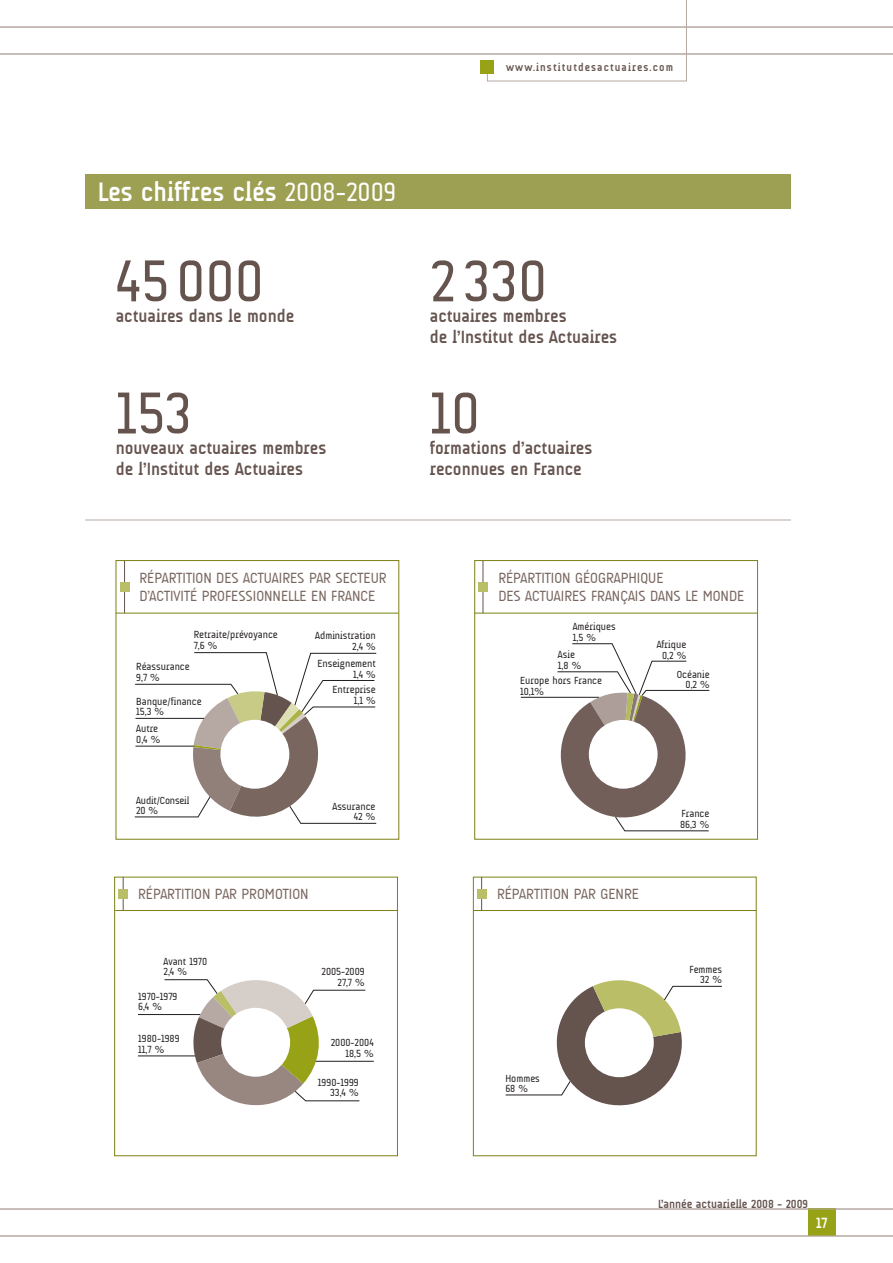
<style>
.page{position:relative;width:893px;height:1263px;background:#fff}
.page>*{position:absolute;margin:0;border:0;box-sizing:border-box;transform-origin:0 0}
.t1{font:60px "A Udimat";color:#65534e}
.t2{font:700 27px "A Udimat";color:#fff}
.t3{font:700 18px/21px "A Udimat";color:#65534e}
.t4{font:15px/18px "A Udimat";color:#78665f}
.t5{font:700 15px "A Udimat";color:#fff}
.t6{font:700 12px "A Udimat";color:#65534e}
.t7{font:700 11.25px "A Udimat";letter-spacing:.1em;color:#65534e}
.t8{font:10.5px/10.5px "A Udimat";color:#231f20}
.s1{font-weight:400}
</style>
<div class="page">
<hr style="left:124px;top:560px;width:1px;height:53px;background:#65534e">
<svg style="left:135px;top:652px;width:241px;height:171px"></svg>
<div style="left:220px;top:720px;width:69px;height:69px;background:#fff;border-radius:50%"></div>
<hr style="left:116px;top:613px;width:283px;height:1px;background:#7c8015">
<div style="left:120px;top:583px;width:9px;height:9px;background:#babf67"></div>
<hr style="left:483px;top:560px;width:1px;height:53px;background:#65534e">
<svg style="left:520px;top:643px;width:190px;height:188px"></svg>
<div style="left:589px;top:720px;width:69px;height:69px;background:#fff;border-radius:50%"></div>
<div style="left:474px;top:560px;width:284px;height:279px;border:1px solid #7c8015"></div>
<hr style="left:474px;top:613px;width:283px;height:1px;background:#7c8015">
<div style="left:478px;top:583px;width:10px;height:9px;background:#babf67"></div>
<hr style="left:481px;top:877px;width:1px;height:34px;background:#65534e">
<svg style="left:505px;top:980px;width:217px;height:125px"></svg>
<div style="left:585px;top:1008px;width:69px;height:69px;background:#fff;border-radius:50%"></div>
<hr style="left:473px;top:910px;width:283px;height:1px;background:#7c8015">
<div style="left:477px;top:889px;width:9px;height:9px;background:#babf67"></div>
<div style="left:85px;top:174px;width:706px;height:35px;background:#9da052"></div>
<hr style="left:85px;top:520px;width:706px;height:1px;background:#b6a8a2">
<hr style="left:123px;top:877px;width:1px;height:33px;background:#65534e">
<div style="left:114px;top:877px;width:284px;height:279px;border:1px solid #7c8015"></div>
<hr style="left:115px;top:910px;width:283px;height:1px;background:#7c8015">
<div style="left:118px;top:889px;width:10px;height:9px;background:#babf67"></div>
<hr style="left:315px;top:1061px;width:59px;height:1px;background:#231f20">
<hr style="left:138px;top:1056px;width:59px;height:1px;background:#231f20">
<hr style="left:138px;top:1014px;width:63px;height:1px;background:#231f20">
<svg style="left:164px;top:979px;width:202px;height:126px"></svg>
<div style="left:221px;top:1008px;width:69px;height:69px;background:#fff;border-radius:50%"></div>
<div style="left:808px;top:1209px;width:27px;height:27px;background:#98a216"></div>
<hr style="left:0;top:1236px;width:893px;height:1px;background:#b6a8a2">
<hr style="left:0;top:1209px;width:893px;height:1px;background:#b6a8a2">
<svg style="left:0;top:0;width:893px;height:82px"></svg>
<div style="left:480px;top:60px;width:14px;height:14px;background:#98a216"></div>
<p class="t7" style="left:506px;top:63px;width:169px">www.institutdesactuaires.com</p>
<h2 class="t2" style="left:98px;top:181px;width:300px">Les chiffres clés <span class="s1">2008-2009</span></h2>
<h1 class="t1" style="left:116px;top:257px;width:150px">45 000</h1>
<h3 class="t3" style="left:116px;top:307px;width:180px">actuaires dans le monde</h3>
<h1 class="t1" style="left:116px;top:389px;width:78px">153</h1>
<h3 class="t3" style="left:116px;top:439px;width:212px">nouveaux actuaires membres de l’Institut des Actuaires</h3>
<h1 class="t1" style="left:430px;top:257px;width:119px">2 330</h1>
<h3 class="t3" style="left:430px;top:307px;width:189px">actuaires membres<br>de l’Institut des Actuaires</h3>
<h1 class="t1" style="left:430px;top:389px;width:52px">10</h1>
<h3 class="t3" style="left:430px;top:439px;width:164px">formations d’actuaires reconnues en France</h3>
<h3 class="t4" style="left:139px;top:570px;width:249px">RÉPARTITION DES ACTUAIRES PAR SECTEUR<br>D’ACTIVITÉ PROFESSIONNELLE EN FRANCE</h3>
<p class="t8" style="left:194px;top:630px;width:86px">Retraite/prévoyance<br>7,6 %</p>
<p class="t8" style="left:136px;top:662px;width:55px">Réassurance<br>9,7 %</p>
<p class="t8" style="left:136px;top:697px;width:67px">Banque/finance<br>15,3 %</p>
<p class="t8" style="left:136px;top:724px;width:26px">Autre<br>0,4 %</p>
<p class="t8" style="left:136px;top:795px;width:55px">Audit/Conseil<br>20 %</p>
<p class="t8" style="left:315px;top:631px;width:62px;text-align:right">Administration<br>2,4 %</p>
<p class="t8" style="left:318px;top:659px;width:60px;text-align:right">Enseignement<br>1,4 %</p>
<p class="t8" style="left:333px;top:685px;width:45px;text-align:right">Entreprise<br>1,1 %</p>
<p class="t8" style="left:333px;top:802px;width:44px;text-align:right">Assurance<br>42 %</p>
<h3 class="t4" style="left:138px;top:886px;width:172px">RÉPARTITION PAR PROMOTION</h3>
<p class="t8" style="left:164px;top:956px;width:45px">Avant 1970<br>2,4 %</p>
<p class="t8" style="left:138px;top:992px;width:41px">1970-1979<br>6,4 %</p>
<p class="t8" style="left:138px;top:1034px;width:43px">1980-1989<br>11,7 %</p>
<p class="t8" style="left:321px;top:967px;width:45px;text-align:right">2005-2009<br>27,7 %</p>
<p class="t8" style="left:331px;top:1038px;width:45px;text-align:right">2000-2004<br>18,5 %</p>
<p class="t8" style="left:318px;top:1078px;width:42px;text-align:right">1990-1999<br>33,4 %</p>
<h3 class="t4" style="left:498px;top:570px;width:247px">RÉPARTITION GÉOGRAPHIQUE<br>DES ACTUAIRES FRANÇAIS DANS LE MONDE</h3>
<p class="t8" style="left:573px;top:622px;width:44px">Amériques<br>1,5 %</p>
<p class="t8" style="left:657px;top:640px;width:31px">Afrique</p>
<p class="t8" style="left:558px;top:650px;width:18px">Asie</p>
<p class="t8" style="left:662px;top:651px;width:26px">0,2 %</p>
<p class="t8" style="left:558px;top:661px;width:25px">1,8 %</p>
<p class="t8" style="left:677px;top:670px;width:35px;text-align:right">Océanie<br>0,2 %</p>
<p class="t8" style="left:520px;top:676px;width:83px">Europe hors France<br>10,1%</p>
<h3 class="t4" style="left:497px;top:886px;width:143px">RÉPARTITION PAR GENRE</h3>
<p class="t8" style="left:505px;top:1074px;width:36px">Hommes<br>68 %</p>
<p class="t8" style="left:680px;top:809px;width:31px">France<br>86,3 %</p>
<p class="t8" style="left:689px;top:965px;width:34px;text-align:right">Femmes<br>32 %</p>
<p class="t6" style="left:658px;top:1199px;width:152px">L’année actuarielle 2008 - 2009</p>
<h3 class="t5" style="left:816px;top:1217px;width:13px">17</h3>
</div>
